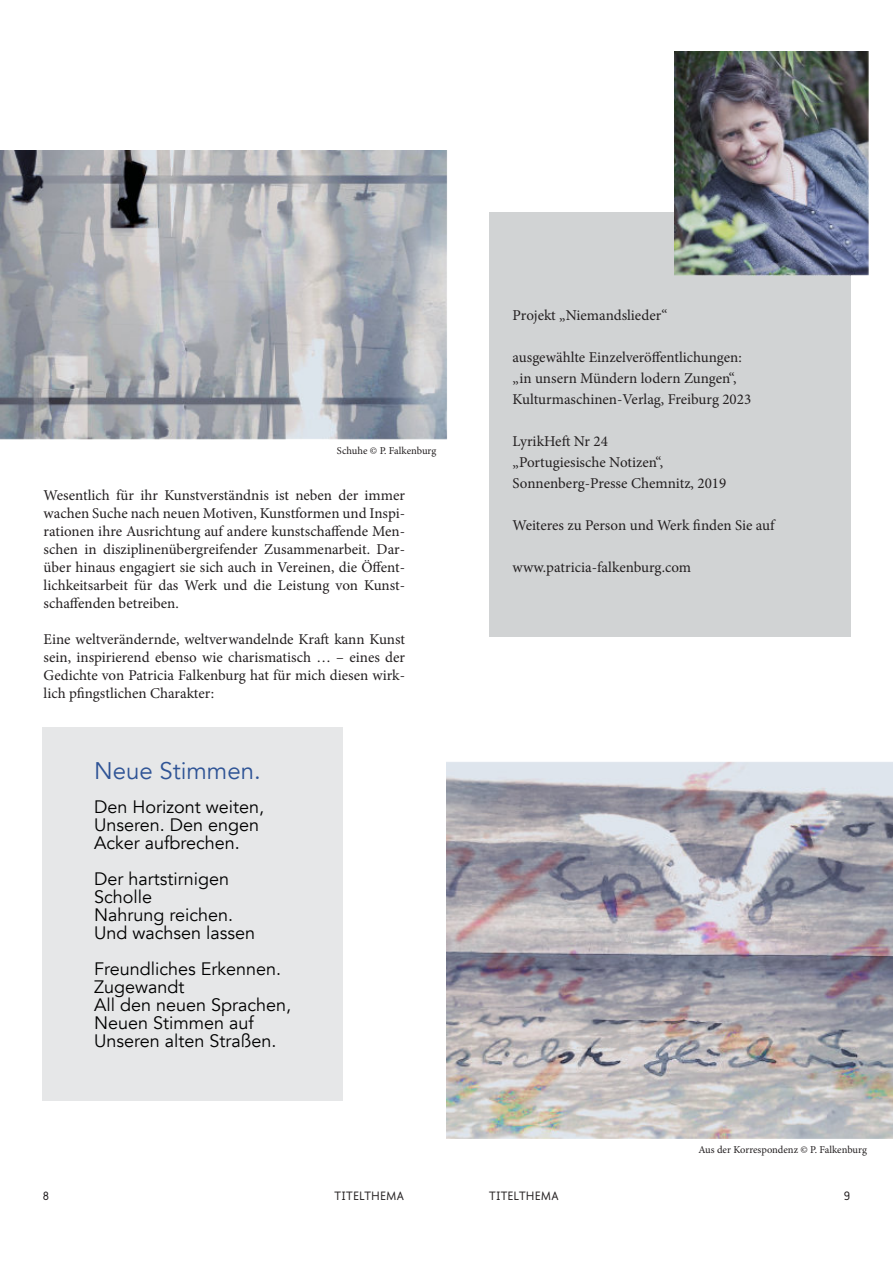
<style>
.page{position:relative;width:893px;height:1263px;background:#fff}
.page>*{position:absolute;margin:0;border:0;box-sizing:border-box;transform-origin:0 0}
.t1{font:24px "Avenir";color:#2f5496}
.t2{font:18px/18px "Avenir";color:#000}
.t3{font:15px/18px "Minion Pro";color:#231f20}
.t4{font:12px "Gemeinschaft Regular neu";color:#231f20}
.t5{font:10.5px "Minion Pro";letter-spacing:-.005em;color:#231f20}
</style>
<div class="page">
<div style="left:489px;top:213px;width:361px;height:424px;background:#d1d3d4"></div>
<div style="left:43px;top:727px;width:300px;height:374px;background:#e6e7e8"></div>
<img style="left:446px;top:762px;width:447px;height:377px">
<img style="left:0;top:151px;width:447px;height:288px">
<img style="left:675px;top:51px;width:194px;height:225px">
<p class="t5" style="left:337px;top:447px;width:101px">Schuhe © P. Falkenburg</p>
<p class="t3" style="left:44px;top:488px;width:363px;text-align:justify">Wesentlich für ihr Kunstverständnis ist neben der immer wachen Suche nach neuen Motiven, Kunstformen und Inspi&shy;rationen ihre Ausrichtung auf andere kunstschaffende Men&shy;schen in disziplinenübergreifender Zusammenarbeit. Dar&shy;über hinaus engagiert sie sich auch in Vereinen, die Öffent&shy;lichkeitsarbeit für das Werk und die Leistung von Kunst&shy;schaffenden betreiben.</p>
<p class="t3" style="left:44px;top:632px;width:363px;text-align:justify">Eine weltverändernde, weltverwandelnde Kraft kann Kunst sein, inspirierend ebenso wie charismatisch … – eines der Gedichte von Patricia Falkenburg hat für mich diesen wirk&shy;lich pfingstlichen Charakter:</p>
<h1 class="t1" style="left:94px;top:755px;width:168px">Neue Stimmen.</h1>
<p class="t2" style="left:94px;top:798px;width:171px">Den Horizont weiten,<br>Unseren. Den engen<br>Acker aufbrechen.</p>
<p class="t2" style="left:94px;top:870px;width:163px">Der hartstirnigen<br>Scholle<br>Nahrung reichen.<br>Und wachsen lassen</p>
<p class="t2" style="left:94px;top:960px;width:199px">Freundliches Erkennen.<br>Zugewandt<br>All den neuen Sprachen,<br>Neuen Stimmen auf<br>Unseren alten Straßen.</p>
<p class="t3" style="left:513px;top:308px;width:156px">Projekt „Niemandslieder“</p>
<p class="t3" style="left:513px;top:348px;width:240px;line-height:21px">ausgewählte Einzelveröffentlichungen: „in unsern Mündern lodern Zungen“,<br>Kulturmaschinen-Verlag, Freiburg 2023</p>
<p class="t3" style="left:513px;top:432px;width:215px;line-height:21px">LyrikHeft Nr 24<br>„Portugiesische Notizen“,<br>Sonnenberg-Presse Chemnitz, 2019</p>
<p class="t3" style="left:513px;top:518px;width:263px">Weiteres zu Person und Werk finden Sie auf</p>
<p class="t3" style="left:513px;top:560px;width:180px">www.patricia-falkenburg.com</p>
<p class="t5" style="left:698px;top:1145px;width:170px">Aus der Korrespondenz © P. Falkenburg</p>
<p class="t4" style="left:43px;top:1191px;width:8px">8</p>
<p class="t4" style="left:334px;top:1191px;width:71px">TITELTHEMA</p>
<p class="t4" style="left:489px;top:1191px;width:71px">TITELTHEMA</p>
<p class="t4" style="left:843px;top:1191px;width:8px">9</p>
</div>
